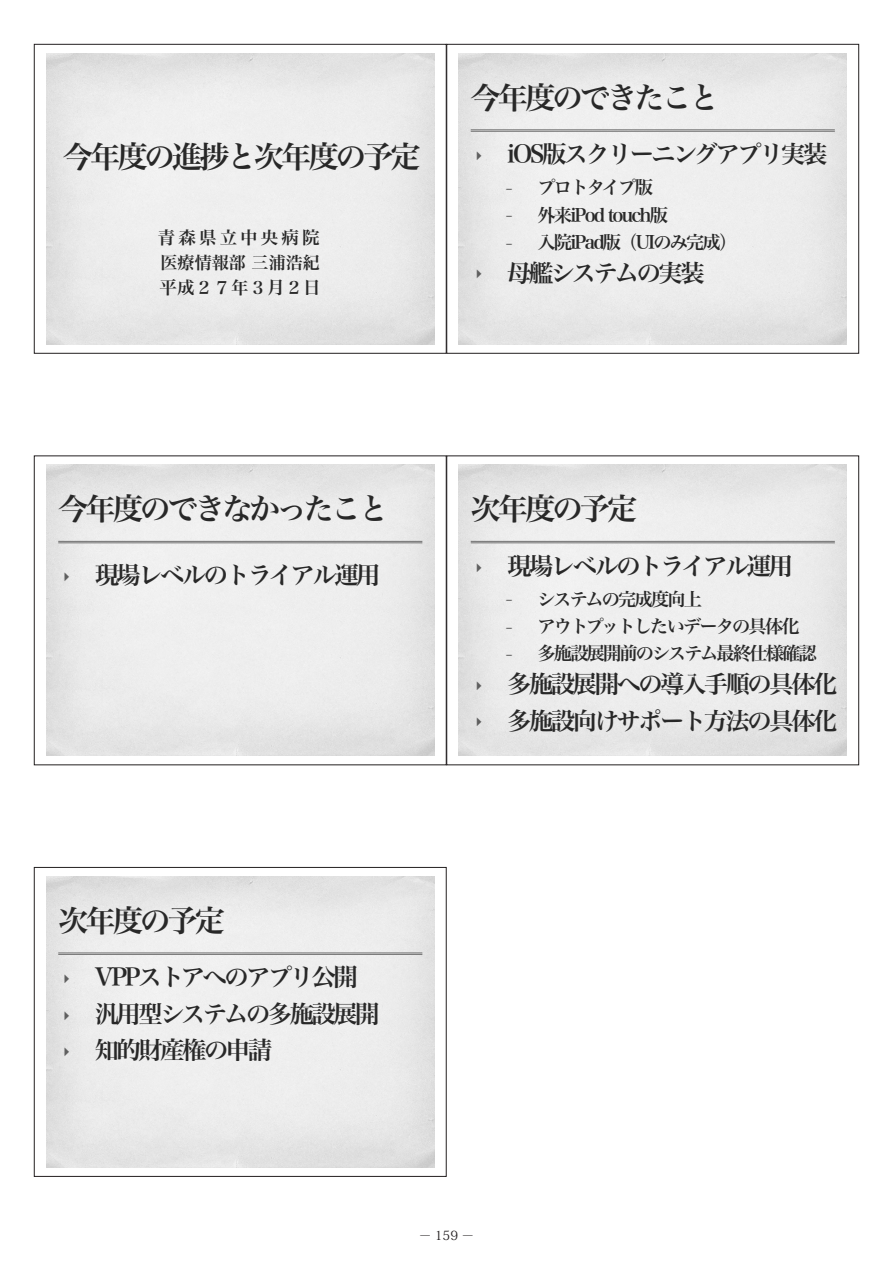
<style>
.page{position:relative;width:893px;height:1263px;background:#fff}
.page>*{position:absolute;margin:0;border:0;box-sizing:border-box;transform-origin:0 0}
.t1{font:30.3px "Hira Min Pro N W6";letter-spacing:-.1em;color:#282828}
.t2{font:24.3px/36.5px "Hira Min Pro N W6";letter-spacing:-.1em;color:#282828}
.t3{font:18.15px "Hira Min Pro N W6";letter-spacing:-.1em;color:#282828}
.t4{font:17.4px "Hira Min Pro N W6";letter-spacing:.03em;color:#282828}
.t5{font:17.4px "Hira Min Pro N W6";letter-spacing:.18em;color:#282828}
.t6{font:17.1px "Hira Min Pro N W6";color:#282828}
.t7{font:12.75px "Koz Min Pro";color:#231f20}
.s1{font-family:"Lucida Grande";font-size:16.95px;color:#5f5f5f}
.s2{font-family:"Lucida Grande";font-size:12.75px;color:#5f5f5f}
</style>
<div class="page">
<hr style="left:58px;top:953px;width:364px;height:1px;background:#717171">
<hr style="left:58px;top:954px;width:364px;height:1px;background:#717171">
<div style="left:34px;top:867px;width:412px;height:309px;border:1px solid #231f20"></div>
<hr style="left:471px;top:541px;width:364px;height:1px;background:#717171">
<hr style="left:471px;top:543px;width:364px;height:1px;background:#717171">
<hr style="left:58px;top:541px;width:364px;height:1px;background:#717171">
<hr style="left:58px;top:543px;width:364px;height:1px;background:#717171">
<hr style="left:471px;top:130px;width:364px;height:1px;background:#717171">
<hr style="left:471px;top:131px;width:364px;height:1px;background:#717171">
<div style="left:447px;top:44px;width:412px;height:309px;border:1px solid #231f20"></div>
<div style="left:34px;top:44px;width:412px;height:309px;border:1px solid #231f20"></div>
<p class="t1" style="left:63px;top:130px;width:360px">今年度の進捗と次年度の予定</p>
<p class="t5" style="left:158px;top:222px;width:163px">青森県立中央病院</p>
<p class="t4" style="left:159px;top:272px;width:163px">平成２７年３月２日</p>
<p class="t6" style="left:161px;top:247px;width:161px">医療情報部 三浦浩紀</p>
<p class="t1" style="left:471px;top:71px;width:250px">今年度のできたこと</p>
<p class="t2" style="left:475px;top:134px;width:353px"><span class="s1">‣</span> iOS版スクリーニングアプリ実装</p>
<p class="t3" style="left:506px;top:172px;width:149px"><span class="s2">-</span> プロトタイプ版</p>
<p class="t3" style="left:506px;top:199px;width:164px"><span class="s2">-</span> 外来iPod touch版</p>
<p class="t3" style="left:506px;top:226px;width:233px"><span class="s2">-</span> 入院iPad版（UIのみ完成）</p>
<p class="t2" style="left:475px;top:252px;width:231px"><span class="s1">‣</span> 母艦システムの実装</p>
<p class="t1" style="left:58px;top:482px;width:332px">今年度のできなかったこと</p>
<p class="t2" style="left:63px;top:555px;width:319px"><span class="s1">‣</span> 現場レベルのトライアル運用</p>
<p class="t1" style="left:58px;top:894px;width:168px">次年度の予定</p>
<p class="t2" style="left:63px;top:957px;width:318px"><span class="s1">‣</span> VPPストアへのアプリ公開<br><span class="s1">‣</span> 汎用型システムの多施設展開<span class="s1">‣</span> 知的財産権の申請</p>
<p class="t1" style="left:471px;top:482px;width:168px">次年度の予定</p>
<p class="t2" style="left:475px;top:546px;width:319px"><span class="s1">‣</span> 現場レベルのトライアル運用</p>
<p class="t3" style="left:506px;top:583px;width:198px"><span class="s2">-</span> システムの完成度向上</p>
<p class="t3" style="left:506px;top:610px;width:295px"><span class="s2">-</span> アウトプットしたいデータの具体化</p>
<p class="t3" style="left:506px;top:638px;width:313px"><span class="s2">-</span> 多施設展開前のシステム最終仕様確認</p>
<p class="t2" style="left:475px;top:664px;width:364px"><span class="s1">‣</span> 多施設展開への導入手順の具体化<span class="s1">‣</span> 多施設向けサポート方法の具体化</p>
<p class="t7" style="left:419px;top:1226px;width:57px">− 159 −</p>
</div>
